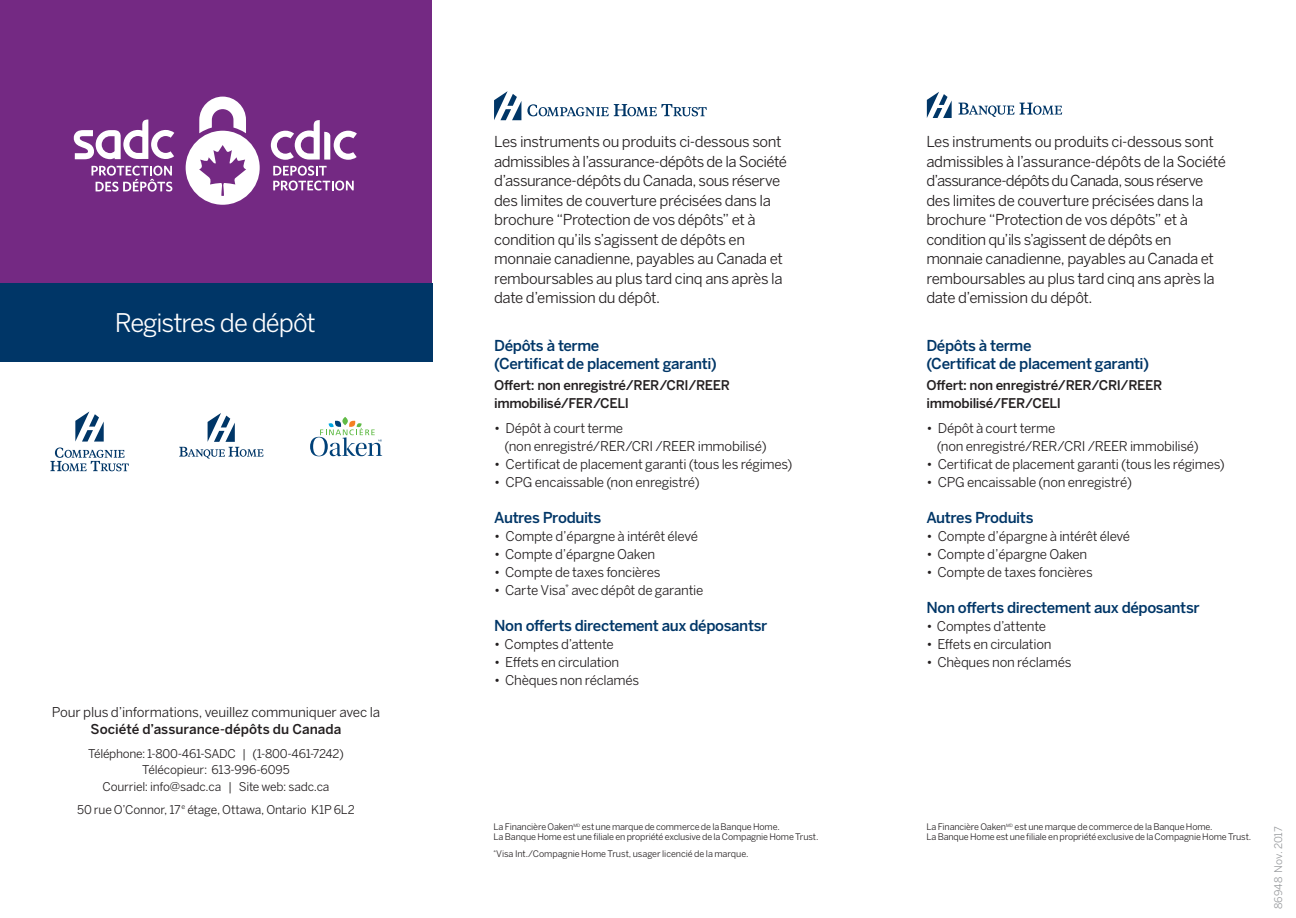
<style>
.page{position:relative;width:1296px;height:918px;background:#fff}
.page>*{position:absolute;margin:0;border:0;box-sizing:border-box;transform-origin:0 0}
.t1{font:25.5px "Benton Sans";letter-spacing:-.04em;color:#fff}
.t2{font:15px/19.5px "Benton Sans";letter-spacing:-.025em;color:#231f20}
.t3{font:500 15px/18px "Benton Sans";letter-spacing:-.025em;color:#003667}
.t4{font:13.5px "Benton Sans";letter-spacing:-.015em;color:#231f20}
.t5{font:500 13.5px "Benton Sans";color:#231f20}
.t6{font:13.35px/18px "Benton Sans";letter-spacing:-.02em;color:#231f20}
.t7{font:500 13.35px/18px "Benton Sans";letter-spacing:-.025em;color:#231f20}
.t8{font:12px "Benton Sans";letter-spacing:-.015em;color:#231f20}
.t9{font:10.5px "Benton Sans";letter-spacing:-.005em;color:#97999c}
.t10{font:9px/10.5px "Benton Sans";letter-spacing:-.015em;color:#231f20}
.t11{font:7.8px "Benton Sans";color:#231f20}
.t12{font:7.05px "Benton Sans";color:#231f20}
.t13{font:5.25px "Benton Sans";color:#231f20}
</style>
<div class="page">
<div style="left:0;top:0;width:432px;height:294px;background:#742983"></div>
<div style="left:0;top:284px;width:432px;height:78px;background:#003667"></div>
<svg style="left:75px;top:411px;width:29px;height:31px"></svg>
<svg style="left:50px;top:448px;width:79px;height:23px"></svg>
<svg style="left:342px;top:417px;width:6px;height:8px"></svg>
<svg style="left:310px;top:420px;width:72px;height:36px"></svg>
<svg style="left:179px;top:413px;width:85px;height:46px"></svg>
<svg style="left:494px;top:91px;width:27px;height:29px"></svg>
<svg style="left:527px;top:104px;width:180px;height:12px"></svg>
<svg style="left:927px;top:92px;width:25px;height:26px"></svg>
<svg style="left:958px;top:103px;width:104px;height:14px"></svg>
<svg style="left:271px;top:120px;width:86px;height:40px"></svg>
<svg style="left:74px;top:119px;width:100px;height:40px"></svg>
<svg style="left:92px;top:166px;width:80px;height:26px"></svg>
<svg style="left:273px;top:166px;width:81px;height:25px"></svg>
<svg style="left:186px;top:97px;width:74px;height:108px"></svg>
<h1 class="t1" style="left:115px;top:307px;width:202px">Registres de dépôt</h1>
<p class="t4" style="left:52px;top:704px;width:330px">Pour plus ’d informations, veuillez communiquer avec la</p>
<p class="t5" style="left:91px;top:721px;width:252px">Société d’assurance-dépôts du Canada</p>
<p class="t8" style="left:242px;top:746px;width:103px">)| 1-800-461-7242(</p>
<p class="t8" style="left:88px;top:746px;width:149px">Téléphone: 1-800-461-SADC</p>
<p class="t8" style="left:142px;top:763px;width:149px">Télécopieur: 613-996-6095</p>
<p class="t8" style="left:239px;top:779px;width:92px">Site web: sadc.ca</p>
<p class="t8" style="left:102px;top:779px;width:120px">Courriel: info@sadc.ca</p>
<p class="t12" style="left:181px;top:802px;width:5px">e</p>
<p class="t8" style="left:228px;top:779px;width:6px">|</p>
<p class="t8" style="left:77px;top:802px;width:105px">50 rue O’Connor 17,</p>
<p class="t8" style="left:187px;top:802px;width:169px">étage, Ottawa, Ontario K P1 2L6</p>
<p class="t2" style="left:494px;top:132px;width:294px">Les instruments ou produits ci-dessous sont admissibles ’là assurance-dépôts de la Société ’d assurance-dépôts du Canada, sous réserve des limites de couverture précisées dans la brochure “Protection de vos dépôts” et à condition qu’ils ’sagissent de dépôts en monnaie canadienne, payables au Canada et remboursables au plus tard cinq ans après la date ’d emission du dépôt.</p>
<p class="t3" style="left:494px;top:337px;width:224px">Dépôts à terme<br>(Certificat de placement garanti(</p>
<p class="t7" style="left:494px;top:376px;width:237px">Offert: non enregistré/RER/CRI/REER immobilisé/FER/CELI</p>
<p class="t6" style="left:505px;top:419px;width:264px;text-indent:-10px">• Dépôt à court terme<br>(non enregistré/RER/CRI /REER immobilisé(</p>
<p class="t6" style="left:494px;top:455px;width:300px">• Certificat de placement garanti (tous les régimes(</p>
<p class="t6" style="left:494px;top:473px;width:207px">• CPG encaissable (non enregistré(</p>
<p class="t3" style="left:494px;top:508px;width:109px">Autres Produits</p>
<p class="t6" style="left:494px;top:527px;width:205px">• Compte ’d épargne à intérêt élevé</p>
<p class="t6" style="left:494px;top:545px;width:162px">• Compte ’d épargne Oaken</p>
<p class="t6" style="left:494px;top:563px;width:168px">• Compte de taxes foncières</p>
<p class="t11" style="left:565px;top:583px;width:5px">*</p>
<p class="t6" style="left:494px;top:581px;width:211px">• Carte Visa avec dépôt de garantie</p>
<p class="t3" style="left:494px;top:616px;width:275px">Non offerts directement aux déposantsr</p>
<p class="t6" style="left:494px;top:635px;width:121px">• Comptes ’d attente</p>
<p class="t6" style="left:494px;top:653px;width:127px">• Effets en circulation</p>
<p class="t6" style="left:494px;top:671px;width:147px">• Chèques non réclamés</p>
<p class="t10" style="left:494px;top:821px;width:326px">La Financière Oaken<sup>MD</sup> est une marque de commerce de la Banque Home.<br>La Banque Home est une filiale en propriété exclusive de la Compagnie Home Trust.</p>
<p class="t13" style="left:494px;top:849px;width:4px">*</p>
<p class="t10" style="left:496px;top:848px;width:254px">Visa Int./Compagnie Home Trust, usager licencié de la marque.</p>
<p class="t2" style="left:926px;top:132px;width:301px">Les instruments ou produits ci-dessous sont admissibles ’là assurance-dépôts de la Société ’d assurance-dépôts du Canada, sous réserve des limites de couverture précisées dans la brochure “Protection de vos dépôts” et à condition qu’ils ’sagissent de dépôts en monnaie canadienne, payables au Canada et remboursables au plus tard cinq ans après la date ’d emission du dépôt.</p>
<p class="t3" style="left:926px;top:337px;width:224px">Dépôts à terme<br>(Certificat de placement garanti(</p>
<p class="t7" style="left:926px;top:376px;width:237px">Offert: non enregistré/RER/CRI/REER immobilisé/FER/CELI</p>
<p class="t6" style="left:937px;top:419px;width:264px;text-indent:-10px">• Dépôt à court terme<br>(non enregistré/RER/CRI /REER immobilisé(</p>
<p class="t6" style="left:926px;top:455px;width:300px">• Certificat de placement garanti (tous les régimes(</p>
<p class="t6" style="left:926px;top:473px;width:207px">• CPG encaissable (non enregistré(</p>
<p class="t3" style="left:926px;top:508px;width:109px">Autres Produits</p>
<p class="t6" style="left:926px;top:527px;width:205px">• Compte ’d épargne à intérêt élevé</p>
<p class="t6" style="left:926px;top:545px;width:162px">• Compte ’d épargne Oaken</p>
<p class="t6" style="left:926px;top:563px;width:168px">• Compte de taxes foncières</p>
<p class="t3" style="left:926px;top:598px;width:275px">Non offerts directement aux déposantsr</p>
<p class="t6" style="left:926px;top:617px;width:121px">• Comptes ’d attente</p>
<p class="t6" style="left:926px;top:635px;width:127px">• Effets en circulation</p>
<p class="t6" style="left:926px;top:653px;width:147px">• Chèques non réclamés</p>
<p class="t10" style="left:926px;top:821px;width:326px">La Financière Oaken<sup>MD</sup> est une marque de commerce de la Banque Home.<br>La Banque Home est une filiale en propriété exclusive de la Compagnie Home Trust.</p>
<p class="t9" style="left:1272px;top:909px;width:84px;rotate:-90deg">86948 Nov. 2017</p>
</div>
